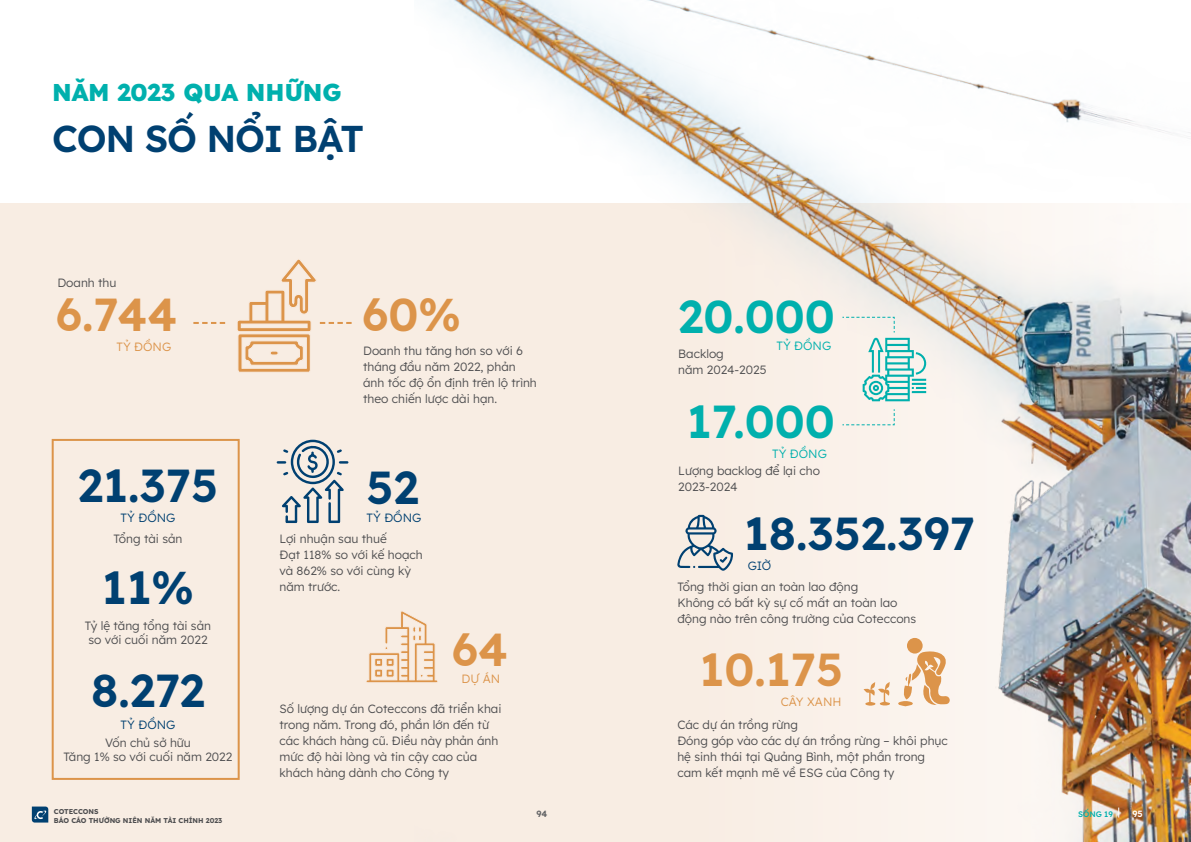
<style>
.page{position:relative;width:1191px;height:842px;background:#fff}
.page>*{position:absolute;margin:0;border:0;box-sizing:border-box;transform-origin:0 0}
.t1{font:600 46px "Lexend Deca";color:#004071}
.t2{font:600 46px "Lexend Deca";color:#dc944a}
.t3{font:600 46px "Lexend Deca";color:#00b0ad}
.t4{font:600 37.3px "Lexend Deca";letter-spacing:-.03em;color:#004071}
.t5{font:800 24.3px "Lexend Deca";letter-spacing:-.01em;color:#00b0ad}
.t6{font:300 12px/16px "Lexend Deca";color:#4d4d4f}
.t7{font:300 12px "Lexend Deca";color:#004071}
.t8{font:300 12px "Lexend Deca";color:#dc944a}
.t9{font:300 12px "Lexend Deca";color:#00b0ad}
.t10{font:600 9px "Lexend Deca";color:#fff}
.t11{font:600 9px "Lexend Deca";color:#636466}
.t12{font:500 8px "Lexend Deca";letter-spacing:-.005em;color:#00b0ad}
.t13{font:700 7px/9px "Lexend Deca";letter-spacing:-.005em;color:#4d4d4f}
</style>
<div class="page">
<div style="left:0;top:203px;width:1191px;height:639px;background:#f8ebe0"></div>
<img style="left:433px;top:0;width:758px;height:842px">
<div style="left:52px;top:439px;width:188px;height:341px;border:2px solid #dc944a"></div>
<svg style="left:366px;top:610px;width:72px;height:73px"></svg>
<svg style="left:677px;top:515px;width:56px;height:56px"></svg>
<svg style="left:841px;top:316px;width:85px;height:85px"></svg>
<svg style="left:841px;top:408px;width:54px;height:18px"></svg>
<div style="left:907px;top:638px;width:15px;height:15px;background:#dc944a;border-radius:50%"></div>
<svg style="left:863px;top:682px;width:27px;height:24px"></svg>
<svg style="left:898px;top:651px;width:52px;height:55px"></svg>
<svg style="left:193px;top:322px;width:32px;height:2px"></svg>
<svg style="left:236px;top:259px;width:115px;height:264px"></svg>
<svg style="left:32px;top:806px;width:16px;height:16px"></svg>
<h3 class="t5" style="left:52px;top:75px;width:291px">NĂM 2023 QUA NHỮNG</h3>
<h2 class="t4" style="left:52px;top:112px;width:313px">CON SỐ NỔI BẬT</h2>
<p class="t6" style="left:57px;top:274px;width:61px">Doanh thu</p>
<h1 class="t2" style="left:56px;top:281px;width:123px">6.744</h1>
<p class="t8" style="left:116px;top:338px;width:56px">TỶ ĐỒNG</p>
<h1 class="t1" style="left:78px;top:452px;width:142px">21.375</h1>
<h1 class="t2" style="left:362px;top:281px;width:100px">60%</h1>
<p class="t6" style="left:363px;top:342px;width:175px">Doanh thu tăng hơn so với 6 tháng đầu năm 2022, phản ánh tốc độ ổn định trên lộ trình theo chiến lược dài hạn.</p>
<h1 class="t1" style="left:367px;top:454px;width:54px">52</h1>
<p class="t7" style="left:121px;top:509px;width:56px">TỶ ĐỒNG</p>
<p class="t7" style="left:366px;top:509px;width:56px">TỶ ĐỒNG</p>
<p class="t6" style="left:114px;top:530px;width:70px">Tổng tài sản</p>
<h1 class="t1" style="left:102px;top:554px;width:94px">11%</h1>
<p class="t6" style="left:85px;top:618px;width:128px;line-height:14.4px">Tỷ lệ tăng tổng tài sản so với cuối năm 2022</p>
<h1 class="t1" style="left:91px;top:657px;width:115px">8.272</h1>
<p class="t7" style="left:121px;top:716px;width:56px">TỶ ĐỒNG</p>
<p class="t6" style="left:64px;top:734px;width:170px;line-height:14.4px;text-align:center">Vốn chủ sở hữu<br>Tăng 1% so với cuối năm 2022</p>
<p class="t6" style="left:279px;top:530px;width:145px">Lợi nhuận sau thuế<br>Đạt 118% so với kế hoạch và 862% so với cùng kỳ năm trước.</p>
<h1 class="t2" style="left:452px;top:616px;width:58px">64</h1>
<p class="t8" style="left:461px;top:670px;width:40px">DỰ ÁN</p>
<p class="t6" style="left:279px;top:700px;width:223px">Số lượng dự án Coteccons đã triển khai trong năm. Trong đó, phần lớn đến từ các khách hàng cũ. Điều này phản ánh mức độ hài lòng và tin cậy cao của khách hàng dành cho Công ty</p>
<p class="t13" style="left:54px;top:806px;width:170px">COTECCONS<br>BÁO CÁO THƯỜNG NIÊN NĂM TÀI CHÍNH 2023</p>
<p class="t11" style="left:536px;top:807px;width:12px">94</p>
<h1 class="t3" style="left:678px;top:283px;width:158px">20.000</h1>
<p class="t6" style="left:678px;top:345px;width:90px">Backlog<br>năm 2024-2025</p>
<p class="t9" style="left:776px;top:337px;width:56px">TỶ ĐỒNG</p>
<h1 class="t3" style="left:687px;top:388px;width:149px">17.000</h1>
<p class="t9" style="left:772px;top:445px;width:56px">TỶ ĐỒNG</p>
<p class="t6" style="left:678px;top:462px;width:143px">Lượng backlog để lại cho<br>2023-2024</p>
<h1 class="t1" style="left:744px;top:500px;width:233px">18.352.397</h1>
<p class="t7" style="left:747px;top:557px;width:25px">GIỜ</p>
<p class="t6" style="left:677px;top:578px;width:240px">Tổng thời gian an toàn lao động<br>Không có bất kỳ sự cố mất an toàn lao động nào trên công trường của Coteccons</p>
<h1 class="t2" style="left:699px;top:636px;width:145px">10.175</h1>
<p class="t8" style="left:780px;top:693px;width:62px">CÂY XANH</p>
<p class="t6" style="left:677px;top:716px;width:272px">Các dự án trồng rừng<br>Đóng góp vào các dự án trồng rừng – khôi phục hệ sinh thái tại Quảng Bình, một phần trong cam kết mạnh mẽ về ESG của Công ty</p>
<p class="t12" style="left:1078px;top:808px;width:36px">SỐNG 19</p>
<p class="t10" style="left:1132px;top:807px;width:12px">95</p>
</div>
